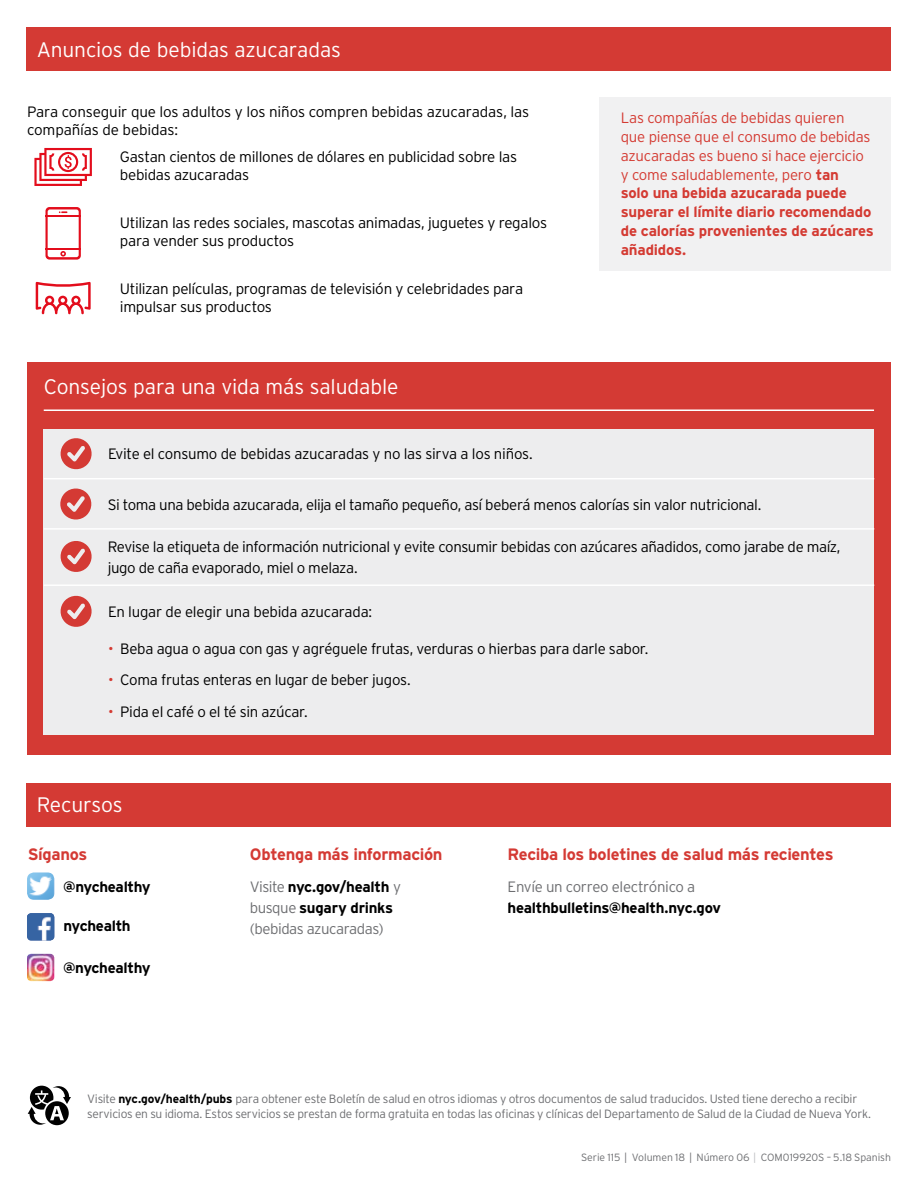
<style>
.page{position:relative;width:918px;height:1188px;background:#fff}
.page>*{position:absolute;margin:0;border:0;box-sizing:border-box;transform-origin:0 0}
.t1{font:300 21px "Interstate";letter-spacing:-.005em;color:#fff}
.t2{font:700 16.5px "Interstate";letter-spacing:-.02em;color:#d43a34}
.t3{font:300 15px/18px "Interstate";letter-spacing:-.02em;color:#000}
.t4{font:300 15px/18.8px "Interstate";letter-spacing:-.015em;color:#d43b33}
.t5{font:300 15px/21px "Interstate";letter-spacing:-.03em;color:#6d6e71}
.t6{font:700 15px "Interstate";letter-spacing:-.02em;color:#000}
.t7{font:300 12px/15px "Interstate";letter-spacing:-.02em;color:#6d6e71}
.t8{font:300 10.5px "Interstate";letter-spacing:-.005em;color:#6d6e71}
.s1{font-weight:700}
.s2{color:#d43b33}
.s3{font-weight:700;color:#000}
.s4{color:#bcbec0}
</style>
<div class="page">
<img style="left:27px;top:913px;width:27px;height:27px">
<img style="left:27px;top:954px;width:27px;height:27px">
<img style="left:27px;top:872px;width:28px;height:28px">
<div style="left:600px;top:97px;width:291px;height:174px;background:#f1f1f2"></div>
<div style="left:26px;top:27px;width:865px;height:43px;background:#d43a34"></div>
<div style="left:27px;top:362px;width:864px;height:393px;background:#d43a34"></div>
<div style="left:26px;top:783px;width:865px;height:43px;background:#d43a34"></div>
<svg style="left:28px;top:1086px;width:43px;height:39px"></svg>
<hr style="left:44px;top:409px;width:830px;height:2px;background:#fff">
<svg style="left:36px;top:282px;width:55px;height:32px"></svg>
<svg style="left:34px;top:148px;width:58px;height:38px"></svg>
<svg style="left:45px;top:207px;width:36px;height:53px"></svg>
<div style="left:44px;top:429px;width:830px;height:305px;background:#ededee"></div>
<svg style="left:60px;top:438px;width:32px;height:32px"></svg>
<svg style="left:60px;top:488px;width:32px;height:32px"></svg>
<svg style="left:60px;top:541px;width:32px;height:31px"></svg>
<svg style="left:60px;top:595px;width:32px;height:32px"></svg>
<hr style="left:44px;top:478px;width:830px;height:1px;background:#fff">
<hr style="left:44px;top:528px;width:830px;height:2px;background:#fff">
<hr style="left:44px;top:584px;width:830px;height:2px;background:#fff">
<h1 class="t1" style="left:37px;top:38px;width:306px">Anuncios de bebidas azucaradas</h1>
<p class="t3" style="left:27px;top:103px;width:504px">Para conseguir que los adultos y los niños compren bebidas azucaradas, las compañías de bebidas:</p>
<p class="t4" style="left:621px;top:109px;width:255px">Las compañías de bebidas quieren<br>que piense que el consumo de bebidas azucaradas es bueno si hace ejercicio y come saludablemente, pero <span class="s1">tan<br>solo una bebida azucarada puede superar el límite diario recomendado de calorías provenientes de azúcares añadidos.</span></p>
<p class="t3" style="left:120px;top:148px;width:399px">Gastan cientos de millones de dólares en publicidad sobre las bebidas azucaradas</p>
<p class="t3" style="left:120px;top:214px;width:429px">Utilizan las redes sociales, mascotas animadas, juguetes y regalos para vender sus productos</p>
<p class="t3" style="left:120px;top:280px;width:405px">Utilizan películas, programas de televisión y celebridades para impulsar sus productos</p>
<h1 class="t1" style="left:44px;top:374px;width:356px">Consejos para una vida más saludable</h1>
<p class="t3" style="left:108px;top:445px;width:426px">Evite el consumo de bebidas azucaradas y no las sirva a los niños.</p>
<p class="t3" style="left:108px;top:496px;width:655px">Si toma una bebida azucarada, elija el tamaño pequeño, así beberá menos calorías sin valor nutricional.</p>
<p class="t3" style="left:108px;top:537px;width:734px;line-height:20.2px">Revise la etiqueta de información nutricional y evite consumir bebidas con azúcares añadidos, como jarabe de maíz, jugo de caña evaporado, miel o melaza.</p>
<p class="t3" style="left:108px;top:602px;width:266px">En lugar de elegir una bebida azucarada:</p>
<p class="t3" style="left:108px;top:639px;width:542px"><span class="s2">•</span> Beba agua o agua con gas y agréguele frutas, verduras o hierbas para darle sabor.</p>
<p class="t3" style="left:108px;top:671px;width:304px"><span class="s2">•</span> Coma frutas enteras en lugar de beber jugos.</p>
<p class="t3" style="left:108px;top:702px;width:201px"><span class="s2">•</span> Pida el café o el té sin azúcar.</p>
<h1 class="t1" style="left:37px;top:793px;width:88px">Recursos</h1>
<p class="t2" style="left:28px;top:845px;width:61px">Síganos</p>
<p class="t2" style="left:250px;top:845px;width:194px">Obtenga más información</p>
<p class="t2" style="left:508px;top:845px;width:327px">Reciba los boletines de salud más recientes</p>
<p class="t6" style="left:63px;top:878px;width:89px">@nychealthy</p>
<p class="t6" style="left:63px;top:917px;width:69px">nychealth</p>
<p class="t6" style="left:63px;top:960px;width:89px">@nychealthy</p>
<p class="t5" style="left:250px;top:876px;width:153px">Visite <span class="s3">nyc.gov/health</span> y busque <span class="s3">sugary drinks </span>(bebidas azucaradas)</p>
<p class="t5" style="left:508px;top:876px;width:189px">Envíe un correo electrónico a</p>
<p class="t6" style="left:508px;top:900px;width:215px">healthbulletins@health.nyc.gov</p>
<p class="t7" style="left:87px;top:1091px;width:785px">Visite <span class="s3">nyc.gov/health/pubs</span> para obtener este Boletín de salud en otros idiomas y otros documentos de salud traducidos. Usted tiene derecho a recibir servicios en su idioma. Estos servicios se prestan de forma gratuita en todas las oficinas y clínicas del Departamento de Salud de la Ciudad de Nueva York.</p>
<p class="t8" style="left:581px;top:1151px;width:311px">Serie 115 | Volumen 18 | Número 06 <span class="s4">|</span> COM019920S – 5.18 Spanish</p>
</div>
